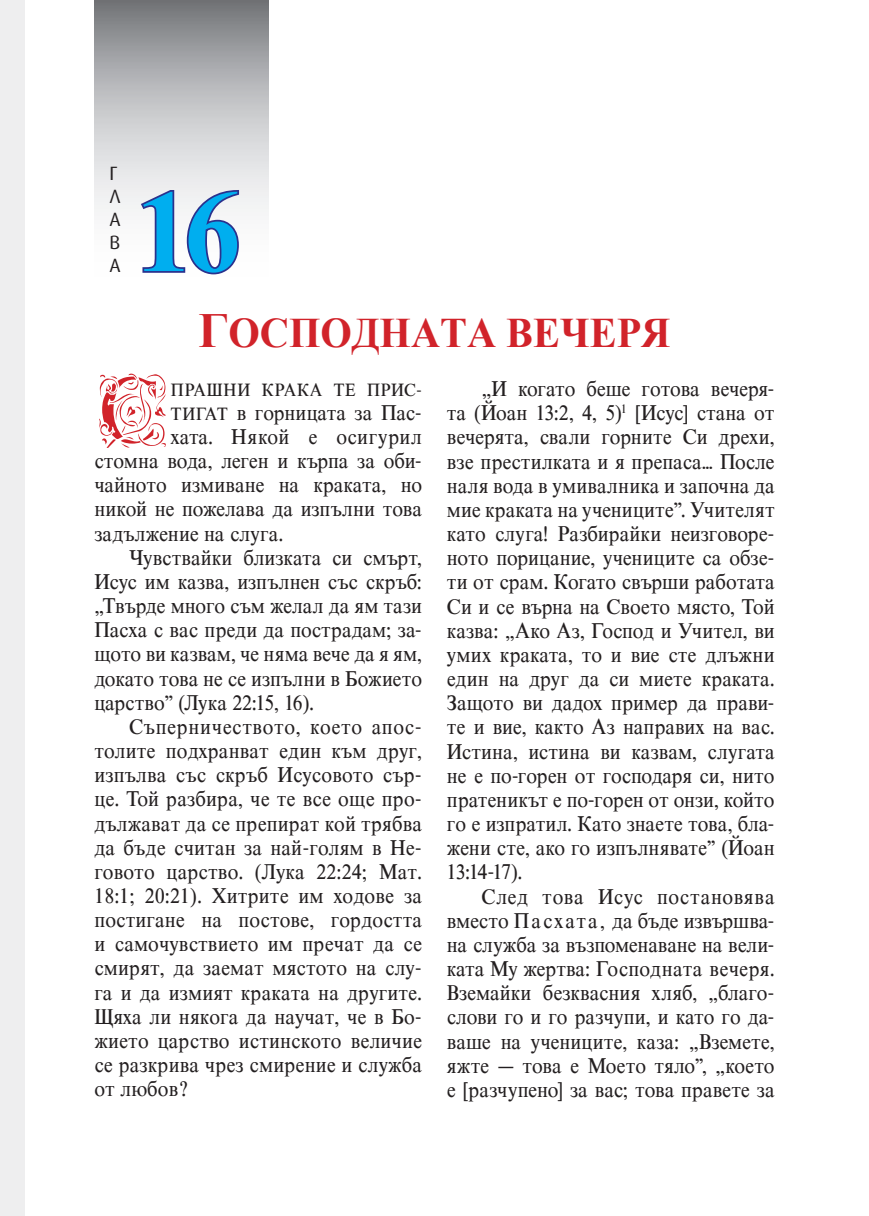
<style>
.page{position:relative;width:869px;height:1216px;background:#fff}
.page>*{position:absolute;margin:0;border:0;box-sizing:border-box;transform-origin:0 0}
.t1{font:700 117.25px "Times New Roman";color:#00aeef;scale:.96 1}
.t2{font:89.42px "Lombardina Initial One";color:#d1232a;scale:.9 1}
.t3{font:700 42px "Times New Roman";color:#d1232a;scale:.96 1}
.t4{font:22.05px/24.2px "Tms Cyr";letter-spacing:.005em;color:#231f20;text-align:justify;scale:.91 1}
.t5{font:22.05px "Tms Cyr";letter-spacing:.03em;color:#231f20;scale:.91 1}
.t6{font:19.25px/23.1px "Hermes Bg";color:#231f20}
.t7{font:18.38px "Tms Cyr";letter-spacing:.05em;color:#231f20;scale:.91 1}
.s1{font-size:49px}
.s2{font-size:18.38px}
</style>
<div class="page">
<svg style="left:94px;top:0;width:174px;height:212px;background:#babcbe"></svg>
<div style="left:0;top:0;width:25px;height:1215px;background:#eeeeef"></div>
<svg style="left:138px;top:187px;width:103px;height:88px"></svg>
<p class="t6" style="left:109px;top:162px;width:13px">Г<br>Л<br>А<br>В<br>А</p>
<h1 class="t1" style="left:136px;top:151px;width:111px">16</h1>
<h3 class="t3" style="left:198px;top:303px;width:493px"><span class="s1">Г</span>ОСПОДНаТА ВЕЧЕРЯ</h3>
<h2 class="t2" style="left:94px;top:359px;width:87px">С</h2>
<p class="t7" style="left:171px;top:378px;width:273px">ПРАШНИ КРАКА ТЕ ПРИС--</p>
<p class="t4" style="left:171px;top:399px;width:277px"><span class="s2">ТИГАТ</span> в горницата за Пас-</p>
<p class="t4" style="left:171px;top:423px;width:277px">хата. Някой е осигурил</p>
<p class="t4" style="left:94px;top:448px;width:361px">стомна вода, леген и кърпа за оби-</p>
<p class="t4" style="left:94px;top:472px;width:361px">чайното измиване на краката, но</p>
<p class="t4" style="left:94px;top:496px;width:361px">никой не пожелава да изпълни това</p>
<p class="t4" style="left:94px;top:520px;width:209px">задължение на слуга.</p>
<p class="t4" style="left:129px;top:544px;width:323px">Чувствайки близката си смърт,</p>
<p class="t4" style="left:94px;top:568px;width:361px">Исус им казва, изпълнен със скръб:</p>
<p class="t4" style="left:94px;top:592px;width:361px">„Твърде много съм желал да ям тази</p>
<p class="t4" style="left:94px;top:617px;width:361px">Пасха с вас преди да пострадам; за-</p>
<p class="t4" style="left:94px;top:641px;width:361px">щото ви казвам, че няма вече да я ям,</p>
<p class="t4" style="left:94px;top:665px;width:361px">докато това не се изпълни в Божието</p>
<p class="t4" style="left:94px;top:689px;width:243px">царство” (Лука 22:15, 16).</p>
<p class="t5" style="left:129px;top:712px;width:323px">Съперничеството, което апос-</p>
<p class="t4" style="left:94px;top:737px;width:361px">толите подхранват един към друг,</p>
<p class="t4" style="left:94px;top:761px;width:361px">изпълва със скръб Исусовото сър-</p>
<p class="t4" style="left:94px;top:786px;width:361px">це. Той разбира, че те все още про-</p>
<p class="t4" style="left:94px;top:810px;width:361px">дължават да се препират кой трябва</p>
<p class="t4" style="left:94px;top:834px;width:361px">да бъде считан за най-голям в Не-</p>
<p class="t4" style="left:94px;top:858px;width:361px">говото царство. (Лука 22:24; Мат.</p>
<p class="t4" style="left:94px;top:882px;width:361px">18:1; 20:21). Хитрите им ходове за</p>
<p class="t4" style="left:94px;top:906px;width:361px">постигане на постове, гордостта</p>
<p class="t4" style="left:94px;top:930px;width:361px">и самочувствието им пречат да се</p>
<p class="t4" style="left:94px;top:955px;width:361px">смирят, да заемат мястото на слу-</p>
<p class="t4" style="left:94px;top:979px;width:361px">га и да измият краката на другите.</p>
<p class="t4" style="left:94px;top:1003px;width:361px">Щяха ли някога да научат, че в Бо-</p>
<p class="t4" style="left:94px;top:1027px;width:361px">жието царство истинското величие</p>
<p class="t4" style="left:94px;top:1051px;width:361px">се разкрива чрез смирение и служба</p>
<p class="t4" style="left:94px;top:1075px;width:106px">от любов?</p>
<p class="t4" style="left:446px;top:376px;width:361px;text-indent:35px">„И когато беше готова вечеря&shy;та (Йоан 13:2, 4, 5)<sup>1</sup> [Исус] стана от вечерята, свали горните Си дрехи, взе престилката и я препаса… После наля вода в умивалника и започна да мие краката на учениците”. Учителят като слуга! Разбирайки неизговоре&shy;ното порицание, учениците са обзе&shy;ти от срам. Когато свърши работата Си и се върна на Своето място, Той казва: „Ако Аз, Господ и Учител, ви умих краката, то и вие сте длъжни един на друг да си миете краката.<br>Защото ви дадох пример да прави&shy;те и вие, както Аз направих на вас.<br>Истина, истина ви казвам, слугата не е по-горен от господаря си, нито пратеникът е по-горен от онзи, който го е изпратил. Като знаете това, бла&shy;жени сте, ако го изпълнявате” (Йоан 13:14-17).</p>
<p class="t4" style="left:446px;top:883px;width:361px;text-indent:35px">След това Исус постановява вместо Пасхата, да бъде извършва&shy;на служба за възпоменаване на вели&shy;ката Му жертва: Господната вечеря.<br>Вземайки безквасния хляб, „благо&shy;слови го и го разчупи, и като го да&shy;ваше на учениците, каза: „Вземете, яжте – това е Моето тяло”, „което е [разчупено] за вас; това правете за</p>
</div>
